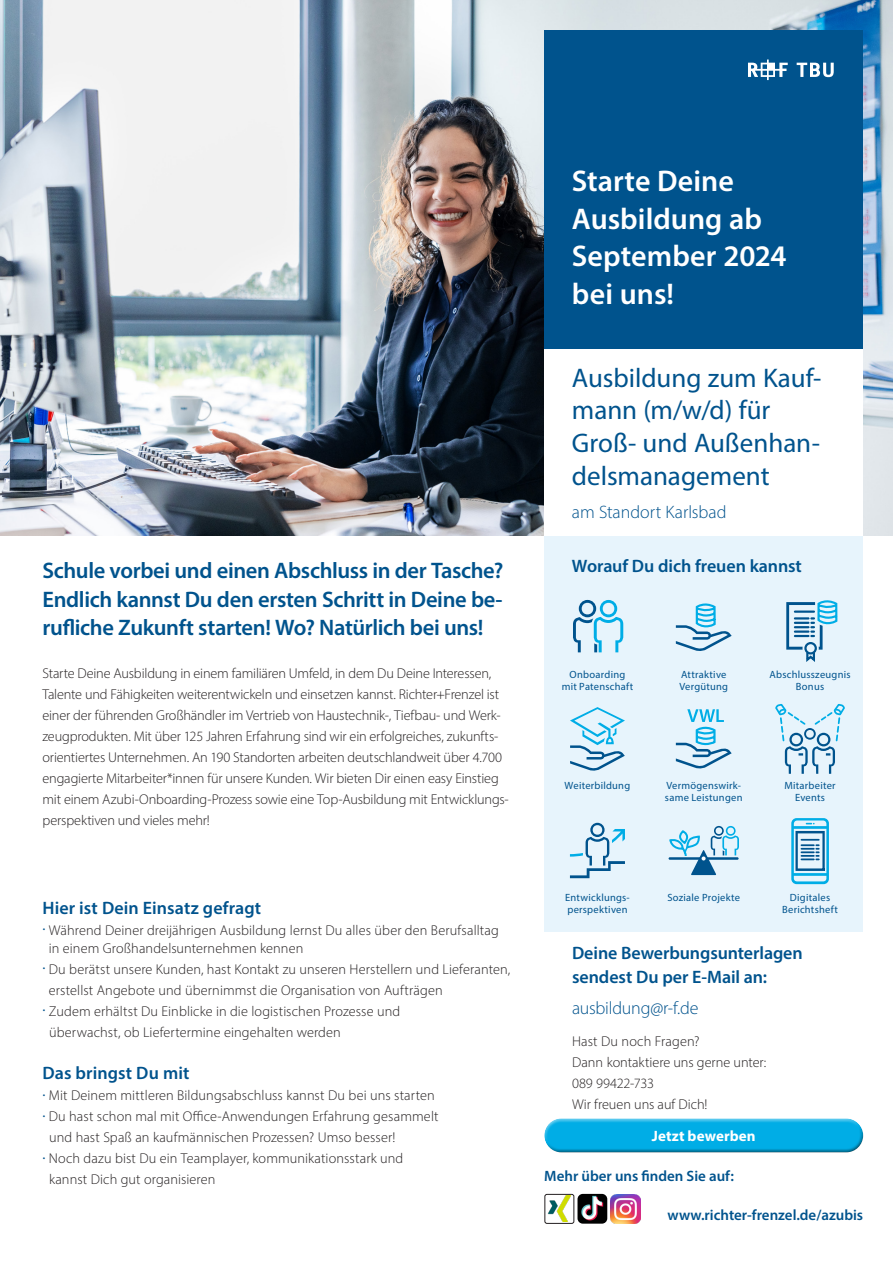
<style>
.page{position:relative;width:893px;height:1263px;background:#fff}
.page>*{position:absolute;margin:0;border:0;box-sizing:border-box;transform-origin:0 0}
.t1{font:600 30px "Myriad Pro";color:#fff}
.t2{font:27px/32.5px "Myriad Pro";color:#00538d}
.t3{font:600 22.5px/28.5px "Myriad Pro";letter-spacing:-.015em;color:#00538d;text-align:justify}
.t4{font:600 18px/24px "Myriad Pro";letter-spacing:-.005em;color:#00538d}
.t5{font:300 18px "Myriad Pro";letter-spacing:-.01em;color:#00538d}
.t6{font:600 15px "Myriad Pro";color:#00538d}
.t7{font:700 15px "Myriad Pro";letter-spacing:.01em;color:#fff}
.t8{font:300 14.25px/21px "Myriad Pro";color:#231f20}
.t9{font:10.5px/12px "Myriad Pro";letter-spacing:.025em;color:#00538d;text-align:center}
</style>
<div class="page">
<img style="left:0;top:0;width:893px;height:536px">
<div style="left:544px;top:536px;width:319px;height:395px;background:#e7f4fc"></div>
<div style="left:544px;top:349px;width:319px;height:187px;background:#fff"></div>
<div style="left:544px;top:30px;width:319px;height:319px;background:#00538d"></div>
<div style="left:539px;top:1114px;width:325px;height:31px;background:#fff;opacity:.75"></div>
<div style="left:543px;top:1125px;width:321px;height:28px;background:#231f20;opacity:.75"></div>
<svg style="left:573px;top:600px;width:50px;height:52px"></svg>
<svg style="left:570px;top:707px;width:55px;height:64px"></svg>
<svg style="left:570px;top:823px;width:55px;height:55px"></svg>
<svg style="left:676px;top:603px;width:56px;height:48px"></svg>
<svg style="left:676px;top:709px;width:56px;height:60px"></svg>
<svg style="left:668px;top:826px;width:71px;height:49px"></svg>
<svg style="left:786px;top:600px;width:52px;height:62px"></svg>
<svg style="left:775px;top:704px;width:70px;height:70px"></svg>
<svg style="left:791px;top:818px;width:38px;height:66px"></svg>
<img style="left:547px;top:1196px;width:24px;height:26px">
<div style="left:544px;top:1194px;width:30px;height:30px;border:1px solid #231f20;border-radius:2px"></div>
<img style="left:577px;top:1194px;width:30px;height:30px">
<img style="left:611px;top:1194px;width:29px;height:30px">
<svg style="left:797px;top:63px;width:37px;height:14px"></svg>
<svg style="left:748px;top:60px;width:40px;height:20px"></svg>
<p class="t3" style="left:43px;top:556px;width:462px">Schule vorbei und einen Abschluss in der Tasche?<br>Endlich kannst Du den ersten Schritt in Deine be&shy;rufliche Zukunft starten! Wo? Natürlich bei uns!</p>
<p class="t8" style="left:43px;top:662px;width:468px">Starte Deine Ausbildung in einem familiären Umfeld, in dem Du Deine Interessen, Talente und Fähigkeiten weiterentwickeln und einsetzen kannst. Richter+Frenzel ist einer der führenden Großhändler im Vertrieb von Haustechnik-, Tiefbau- und Werk&shy;zeugprodukten. Mit über 125 Jahren Erfahrung sind wir ein erfolgreiches, zukunfts&shy;orientiertes Unternehmen. An 190 Standorten arbeiten deutschlandweit über 4.700 engagierte Mitarbeiter*innen für unsere Kunden. Wir bieten Dir einen easy Einstieg mit einem Azubi-Onboarding-Prozess sowie eine Top-Ausbildung mit Entwicklungs&shy;perspektiven und vieles mehr!</p>
<p class="t4" style="left:43px;top:895px;width:220px">Hier ist Dein Einsatz gefragt</p>
<p class="t8" style="left:49px;top:921px;width:452px;line-height:18px;text-indent:-6px"><sup>.</sup> Während Deiner dreijährigen Ausbildung lernst Du alles über den Berufsalltag in einem Großhandelsunternehmen kennen</p>
<p class="t8" style="left:49px;top:958px;width:463px;text-indent:-6px"><sup>.</sup> Du berätst unsere Kunden, hast Kontakt zu unseren Herstellern und Lieferanten, erstellst Angebote und übernimmst die Organisation von Aufträgen</p>
<p class="t8" style="left:43px;top:1000px;width:359px"><sup>.</sup> Zudem erhältst Du Einblicke in die logistischen Prozesse und</p>
<p class="t8" style="left:49px;top:1021px;width:293px">überwachst, ob Liefertermine eingehalten werden</p>
<p class="t4" style="left:43px;top:1061px;width:148px">Das bringst Du mit</p>
<p class="t8" style="left:43px;top:1085px;width:394px"><sup>.</sup> Mit Deinem mittleren Bildungsabschluss kannst Du bei uns starten</p>
<p class="t8" style="left:43px;top:1106px;width:398px"><sup>.</sup> Du hast schon mal mit Office-Anwendungen Erfahrung gesammelt</p>
<p class="t8" style="left:49px;top:1127px;width:348px">und hast Spaß an kaufmännischen Prozessen? Umso besser!</p>
<p class="t8" style="left:43px;top:1148px;width:362px"><sup>.</sup> Noch dazu bist Du ein Teamplayer, kommunikationsstark und</p>
<p class="t8" style="left:49px;top:1169px;width:168px">kannst Dich gut organisieren</p>
<p class="t1" style="left:572px;top:162px;width:164px">Starte Deine</p>
<p class="t1" style="left:572px;top:199px;width:192px">Ausbildung ab</p>
<p class="t1" style="left:572px;top:237px;width:216px">September 2024</p>
<p class="t1" style="left:572px;top:274px;width:104px">bei uns!</p>
<p class="t2" style="left:572px;top:361px;width:251px">Ausbildung zum Kauf&shy;mann (m/w/d) für<br>Groß- und Außenhan&shy;delsmanagement</p>
<p class="t5" style="left:572px;top:501px;width:156px">am Standort Karlsbad</p>
<p class="t4" style="left:572px;top:553px;width:232px">Worauf Du dich freuen kannst</p>
<p class="t9" style="left:570px;top:668px;width:57px">Onboarding</p>
<p class="t9" style="left:562px;top:680px;width:73px">mit Patenschaft</p>
<p class="t9" style="left:681px;top:668px;width:47px">Attraktive</p>
<p class="t9" style="left:679px;top:680px;width:50px">Vergütung</p>
<p class="t9" style="left:770px;top:668px;width:82px">Abschlusszeugnis</p>
<p class="t9" style="left:796px;top:680px;width:30px">Bonus</p>
<p class="t9" style="left:565px;top:779px;width:67px">Weiterbildung</p>
<p class="t9" style="left:666px;top:779px;width:76px">Vermögenswirk-</p>
<p class="t9" style="left:665px;top:791px;width:79px">same Leistungen</p>
<p class="t9" style="left:784px;top:779px;width:53px">Mitarbeiter<br>Events</p>
<p class="t9" style="left:565px;top:891px;width:66px">Entwicklungs-</p>
<p class="t9" style="left:567px;top:903px;width:62px">perspektiven</p>
<p class="t9" style="left:667px;top:891px;width:74px">Soziale Projekte</p>
<p class="t9" style="left:790px;top:891px;width:42px">Digitales</p>
<p class="t9" style="left:782px;top:903px;width:57px">Berichtsheft</p>
<p class="t4" style="left:572px;top:940px;width:232px">Deine Bewerbungsunterlagen sendest Du per E-Mail an:</p>
<p class="t5" style="left:572px;top:997px;width:128px">ausbildung@r-f.de</p>
<p class="t8" style="left:572px;top:1030px;width:129px">Hast Du noch Fragen?</p>
<p class="t8" style="left:572px;top:1051px;width:196px">Dann kontaktiere uns gerne unter:<br>089 99422-733</p>
<p class="t8" style="left:572px;top:1093px;width:137px">Wir freuen uns auf Dich!</p>
<p class="t7" style="left:652px;top:1126px;width:105px">Jetzt bewerben</p>
<p class="t6" style="left:544px;top:1167px;width:191px">Mehr über uns finden Sie auf:</p>
<p class="t6" style="left:668px;top:1206px;width:197px">www.richter-frenzel.de/azubis</p>
</div>
